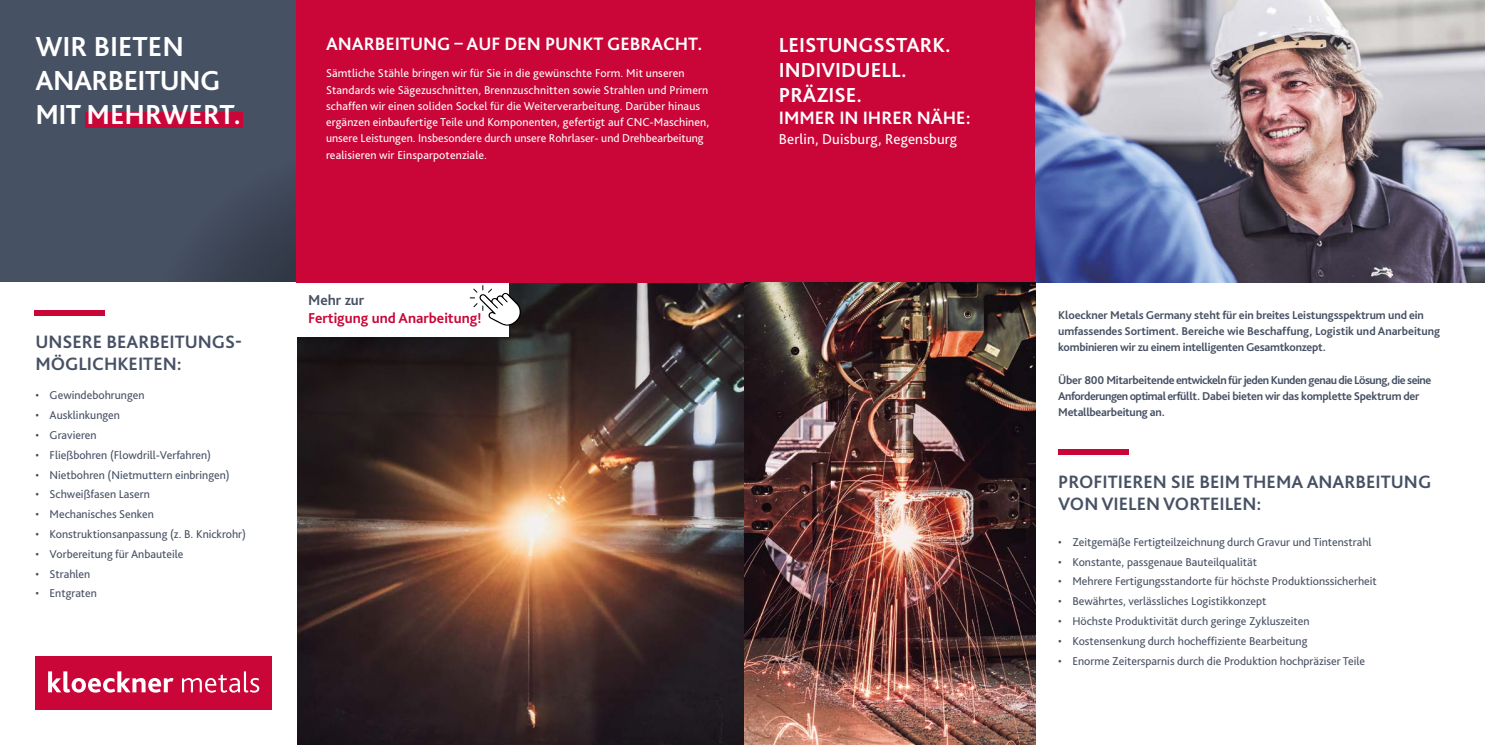
<style>
.page{position:relative;width:1485px;height:745px;background:#fff}
.page>*{position:absolute;margin:0;border:0;box-sizing:border-box;transform-origin:0 0}
.t1{font:700 28.75px/33.8px "Kl Bliss";letter-spacing:-.02em;color:#fff}
.t2{font:700 21.25px/25px "Kl Bliss";color:#fff}
.t3{font:700 18.75px/22.5px "Kl Bliss";color:#475164}
.t4{font:700 18.75px "Kl Bliss";color:#fff}
.t5{font:15px "Kl Bliss";letter-spacing:.01em;color:#fff}
.t6{font:700 15px "Kl Bliss";color:#ca0538}
.t7{font:700 15px "Kl Bliss";color:#475164}
.t8{font:11.88px "Kl Bliss";color:#475164}
.t9{font:11.88px/16.2px "Kl Bliss";letter-spacing:.01em;color:#fff}
.t10{font:700 11.88px/16.2px "Kl Bliss";letter-spacing:-.02em;color:#475164}
</style>
<div class="page">
<img style="left:297px;top:283px;width:447px;height:461px">
<div style="left:0;top:0;width:323px;height:283px;background:#475164"></div>
<svg style="left:149px;top:144px;width:451px;height:413px;background:#483934"></svg>
<div style="left:0;top:283px;width:297px;height:461px;background:#fff"></div>
<div style="left:35px;top:310px;width:70px;height:6px;background:#ca0538"></div>
<div style="left:297px;top:0;width:448px;height:283px;background:#ca0538"></div>
<div style="left:85px;top:112px;width:158px;height:16px;background:#ca0538"></div>
<div style="left:35px;top:655px;width:236px;height:54px;background:#ca0538"></div>
<svg style="left:48px;top:671px;width:126px;height:21px"></svg>
<svg style="left:182px;top:671px;width:77px;height:21px"></svg>
<img style="left:1035px;top:0;width:450px;height:283px">
<div style="left:744px;top:0;width:291px;height:283px;background:#ca0538"></div>
<img style="left:744px;top:283px;width:291px;height:461px">
<div style="left:1058px;top:449px;width:71px;height:6px;background:#ca0538"></div>
<div style="left:297px;top:283px;width:211px;height:53px;background:#fff"></div>
<svg style="left:469px;top:284px;width:53px;height:42px"></svg>
<h1 class="t1" style="left:35px;top:29px;width:207px">WIR BIETEN<br>ANARBEITUNG<br>MIT MEHRWERT.</h1>
<h2 class="t2" style="left:779px;top:32px;width:173px">LEISTUNGSSTARK.<br>INDIVIDUELL.<br>PRÄZISE.</h2>
<h3 class="t4" style="left:326px;top:32px;width:378px">ANARBEITUNG – AUF DEN PUNKT GEBRACHT.</h3>
<p class="t9" style="left:326px;top:65px;width:385px">Sämtliche Stähle bringen wir für Sie in die gewünschte Form. Mit unseren Standards wie Sägezuschnitten, Brennzuschnitten sowie Strahlen und Primern schaffen wir einen soliden Sockel für die Weiterverarbeitung. Darüber hinaus ergänzen einbaufertige Teile und Komponenten, gefertigt auf CNC-Maschinen, unsere Leistungen. Insbesondere durch unsere Rohrlaser- und Drehbearbeitung realisieren wir Einsparpotenziale.</p>
<h3 class="t4" style="left:779px;top:106px;width:193px">IMMER IN IHRER NÄHE:</h3>
<p class="t5" style="left:779px;top:130px;width:180px">Berlin, Duisburg, Regensburg</p>
<h3 class="t3" style="left:35px;top:329px;width:208px">UNSERE BEARBEITUNGS-<br>MÖGLICHKEITEN:</h3>
<p class="t8" style="left:35px;top:387px;width:111px">• Gewindebohrungen</p>
<p class="t8" style="left:35px;top:407px;width:86px">• Ausklinkungen</p>
<p class="t8" style="left:35px;top:427px;width:63px">• Gravieren</p>
<p class="t8" style="left:35px;top:447px;width:177px">• Fließbohren (Flowdrill-Verfahren)</p>
<p class="t8" style="left:35px;top:467px;width:196px">• Nietbohren (Nietmuttern einbringen)</p>
<p class="t8" style="left:35px;top:486px;width:116px">• Schweißfasen Lasern</p>
<p class="t8" style="left:35px;top:506px;width:120px">• Mechanisches Senken</p>
<p class="t8" style="left:35px;top:526px;width:212px">• Konstruktionsanpassung (z. B. Knickrohr)</p>
<p class="t8" style="left:35px;top:546px;width:149px">• Vorbereitung für Anbauteile</p>
<p class="t8" style="left:35px;top:566px;width:56px">• Strahlen</p>
<p class="t8" style="left:35px;top:585px;width:63px">• Entgraten</p>
<p class="t7" style="left:308px;top:290px;width:58px">Mehr zur</p>
<p class="t6" style="left:308px;top:308px;width:175px">Fertigung und Anarbeitung!</p>
<p class="t10" style="left:1058px;top:306px;width:383px">Kloeckner Metals Germany steht für ein breites Leistungsspektrum und ein umfassendes Sortiment. Bereiche wie Beschaffung, Logistik und Anarbeitung kombinieren wir zu einem intelligenten Gesamtkonzept.</p>
<p class="t10" style="left:1058px;top:371px;width:375px">Über 800 Mitarbeitende entwickeln für jeden Kunden genau die Lösung, die seine<br>Anforderungen optimal erfüllt. Dabei bieten wir das komplette Spektrum der<br>Metallbearbeitung an.</p>
<h3 class="t3" style="left:1058px;top:469px;width:375px">PROFITIEREN SIE BEIM THEMA ANARBEITUNG<br>VON VIELEN VORTEILEN:</h3>
<p class="t8" style="left:1058px;top:534px;width:315px">• Zeitgemäße Fertigteilzeichnung durch Gravur und Tintenstrahl</p>
<p class="t8" style="left:1058px;top:554px;width:200px">• Konstante, passgenaue Bauteilqualität</p>
<p class="t8" style="left:1058px;top:573px;width:320px">• Mehrere Fertigungsstandorte für höchste Produktionssicherheit</p>
<p class="t8" style="left:1058px;top:593px;width:210px">• Bewährtes, verlässliches Logistikkonzept</p>
<p class="t8" style="left:1058px;top:613px;width:253px">• Höchste Produktivität durch geringe Zykluszeiten</p>
<p class="t8" style="left:1058px;top:633px;width:251px">• Kostensenkung durch hocheffiziente Bearbeitung</p>
<p class="t8" style="left:1058px;top:653px;width:308px">• Enorme Zeitersparnis durch die Produktion hochpräziser Teile</p>
</div>
